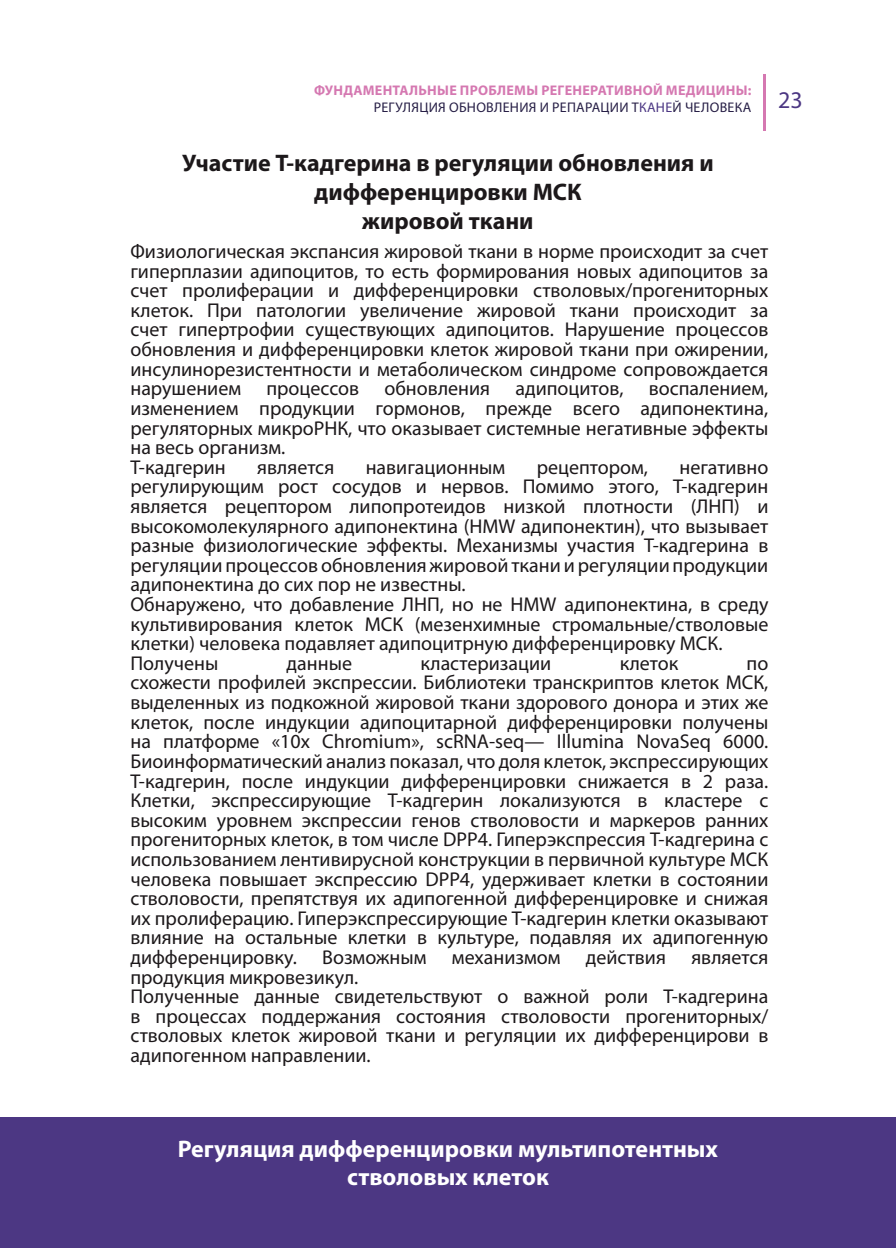
<style>
.page{position:relative;width:896px;height:1248px;background:#fff}
.page>*{position:absolute;margin:0;border:0;box-sizing:border-box;transform-origin:0 0}
.t1{font:700 24px/28.8px "Myriad Pro";color:#1c181a;text-align:center}
.t2{font:700 24px/28.8px "Myriad Pro";color:#fff;text-align:center}
.t3{font:20px/19.6px "Myriad Pro";color:#1c181a}
.t4{font:700 14px/16.8px "Myriad Pro";letter-spacing:.02em;color:#d578b1}
.s1{font-weight:400;color:#271f46}
.s2{font-weight:400;color:#4c3783}
</style>
<div class="page">
<hr style="left:763px;top:74px;width:2px;height:56px;background:#d578b1">
<div style="left:0;top:1117px;width:896px;height:130px;background:#4c3783"></div>
<p class="t4" style="left:374px;top:81px;width:431px;text-indent:-60px">ФУНДАМЕНТАЛЬНЫЕ ПРОБЛЕМЫ РЕГЕНЕРАТИВНОЙ МЕДИЦИНЫ:<br><span class="s1">РЕГУЛЯЦИЯ ОБНОВЛЕНИЯ И РЕПАРАЦИИ Т</span><span class="s2">КАНЕ</span><span class="s1">Й ЧЕЛОВЕКА</span> <sup>23</sup></p>
<p class="t1" style="left:182px;top:148px;width:533px">Участие Т-кадгерина в регуляции обновления и дифференцировки МСК<br>жировой ткани</p>
<p class="t3" style="left:130px;top:241px;width:639px;text-align:justify">Физиологическая экспансия жировой ткани в норме происходит за счет гиперплазии адипоцитов, то есть формирования новых адипоцитов за счет пролиферации и дифференцировки стволовых/прогениторных клеток. При патологии увеличение жировой ткани происходит за счет гипертрофии существующих адипоцитов. Нарушение процессов обновления и дифференцировки клеток жировой ткани при ожирении, инсулинорезистентности и метаболическом синдроме сопровождается нарушением</p>
<p class="t3" style="left:266px;top:378px;width:94px">процессов</p>
<p class="t3" style="left:384px;top:378px;width:107px">обновления</p>
<p class="t3" style="left:515px;top:378px;width:110px">адипоцитов,</p>
<p class="t3" style="left:130px;top:378px;width:639px;text-indent:518px">воспалением, изменением продукции гормонов, прежде всего адипонектина, регуляторных микроРНК, что оказывает системные негативные эффекты на весь организм.<br>Т-кадгерин</p>
<p class="t3" style="left:130px;top:457px;width:639px;text-indent:549px">негативно регулирующим рост сосудов и нервов. Помимо этого, Т-кадгерин является рецептором липопротеидов низкой плотности (ЛНП) и высокомолекулярного адипонектина (HMW адипонектин), что вызывает разные физиологические эффекты. Механизмы участия Т-кадгерина в регуляции процессов обновления жировой ткани и регуляции продукции адипонектина до сих пор не известны.<br>Обнаружено, что добавление ЛНП, но не HMW адипонектина, в среду культивирования клеток МСК (мезенхимные стромальные/стволовые клетки) человека подавляет адипоцитрную дифференцировку МСК.<br>Получены</p>
<p class="t3" style="left:257px;top:457px;width:79px">является</p>
<p class="t3" style="left:366px;top:457px;width:141px">навигационным</p>
<p class="t3" style="left:537px;top:457px;width:113px">рецептором,</p>
<p class="t3" style="left:130px;top:653px;width:639px;text-align:justify;text-indent:616px">по схожести профилей экспрессии. Библиотеки транскриптов клеток МСК, выделенных из подкожной жировой ткани здорового донора и этих же клеток, после индукции адипоцитарной дифференцировки получены на платформе «10x Chromium», scRNA-seq— Illumina NovaSeq 6000.<br>Биоинформатический анализ показал, что доля клеток, экспрессирующих Т-кадгерин, после индукции дифференцировки снижается в 2 раза.<br>Клетки, экспрессирующие Т-кадгерин локализуются в кластере с высоким уровнем экспрессии генов стволовости и маркеров ранних прогениторных клеток, в том числе DPP4. Гиперэкспрессия Т-кадгерина с использованием лентивирусной конструкции в первичной культуре МСК человека повышает экспрессию DPP4, удерживает клетки в состоянии стволовости, препятствуя их адипогенной дифференцировке и снижая их пролиферацию. Гиперэкспрессирующие Т-кадгерин клетки оказывают влияние на остальные клетки в культуре, подавляя их адипогенную дифференцировку.</p>
<p class="t3" style="left:287px;top:653px;width:67px">данные</p>
<p class="t3" style="left:420px;top:653px;width:132px">кластеризации</p>
<p class="t3" style="left:620px;top:653px;width:60px">клеток</p>
<p class="t3" style="left:322px;top:947px;width:106px">Возможным</p>
<p class="t3" style="left:452px;top:947px;width:110px">механизмом</p>
<p class="t3" style="left:586px;top:947px;width:82px">действия</p>
<p class="t3" style="left:691px;top:947px;width:79px">является</p>
<p class="t3" style="left:130px;top:966px;width:639px">продукция микровезикул.<br>Полученные данные свидетельствуют о важной роли Т-кадгерина в процессах поддержания состояния стволовости прогениторных/ стволовых клеток жировой ткани и регуляции их дифференцирови в адипогенном направлении.</p>
<p class="t2" style="left:178px;top:1133px;width:541px">Регуляция дифференцировки мультипотентных стволовых клеток</p>
</div>
